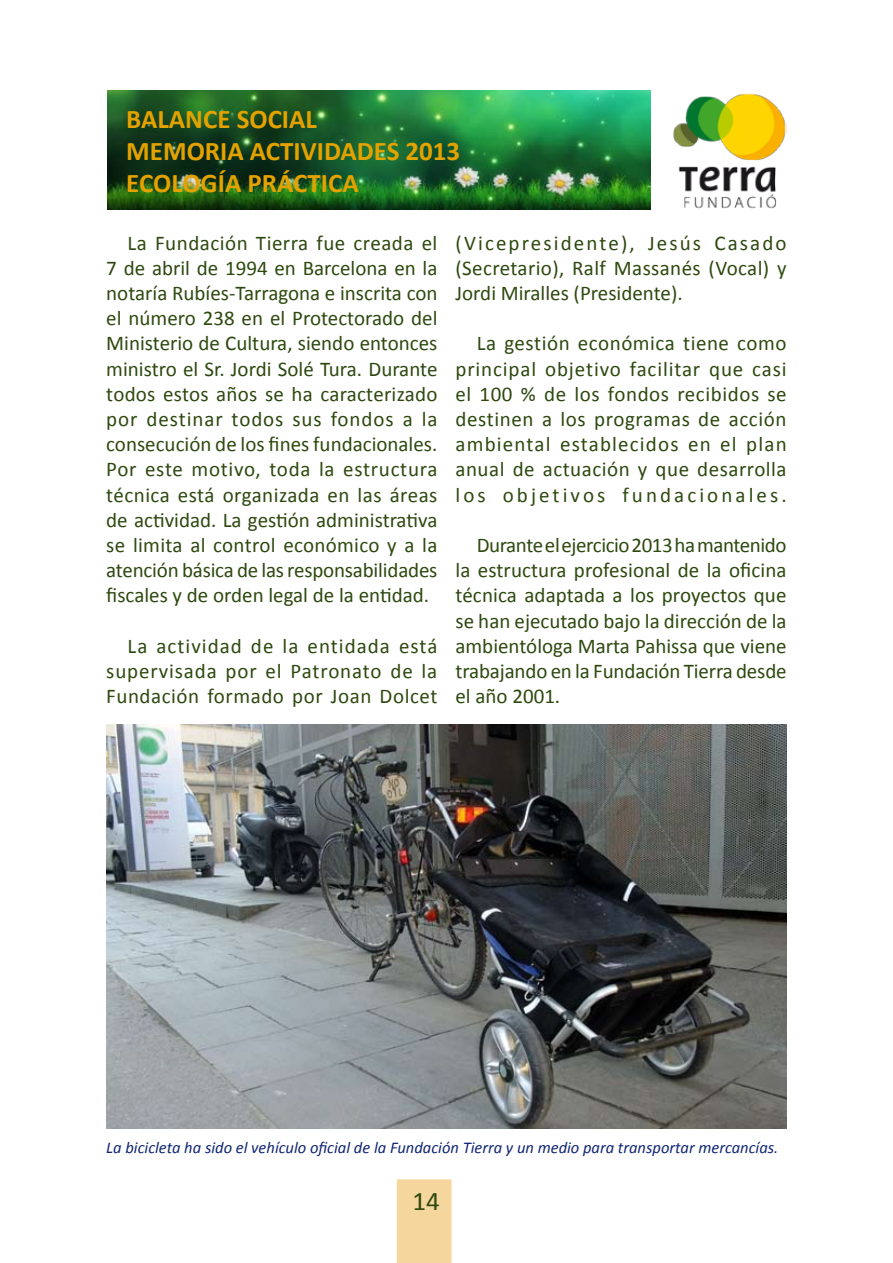
<style>
.page{position:relative;width:893px;height:1263px;background:#fff}
.page>*{position:absolute;margin:0;border:0;box-sizing:border-box;transform-origin:0 0}
.t1{font:700 27px/32.4px "Calibri";color:#e4a200}
.t2{font:27px "Calibri";color:#2e490f}
.t3{font:21px/25.2px "Calibri";color:#2e490f;text-align:justify}
.t4{font:italic 16.5px "Calibri";color:#102574}
</style>
<div class="page">
<div style="left:398px;top:1180px;width:53px;height:82px;background:#f5d69c"></div>
<div style="left:397px;top:1179px;width:55px;height:84px;border:2px solid #f5d69c"></div>
<img style="left:107px;top:91px;width:544px;height:118px">
<img style="left:673px;top:93px;width:114px;height:116px">
<img style="left:106px;top:725px;width:681px;height:404px">
<p class="t1" style="left:126px;top:102px;width:335px">BALANCE SOCIAL<br>MEMORIA ACTIVIDADES 2013<br>ECOLOGÍA PRÁCTICA</p>
<p class="t3" style="left:106px;top:230px;width:333px;text-indent:21px">La Fundación Tierra fue creada el 7 de abril de 1994 en Barcelona en la notaría Rubíes-Tarragona e inscrita con el número 238 en el Protectorado del Ministerio de Cultura, siendo entonces ministro el Sr. Jordi Solé Tura. Durante todos estos años se ha caracterizado por destinar todos sus fondos a la consecución de los fines fundacionales.<br>Por este motivo, toda la estructura técnica está organizada en las áreas de actividad. La gestión administrativa se limita al control económico y a la atención básica de las responsabilidades fiscales y de orden legal de la entidad.</p>
<p class="t3" style="left:106px;top:633px;width:333px;text-indent:21px">La actividad de la entidada está supervisada por el Patronato de la Fundación formado por Joan Dolcet</p>
<p class="t3" style="left:455px;top:230px;width:333px">(Vicepresidente), Jesús Casado (Secretario), Ralf Massanés (Vocal) y Jordi Miralles (Presidente).</p>
<p class="t3" style="left:455px;top:331px;width:333px;text-indent:21px">La gestión económica tiene como principal objetivo facilitar que casi el 100 % de los fondos recibidos se destinen a los programas de acción ambiental establecidos en el plan anual de actuación y que desarrolla los objetivos fundacionales.</p>
<p class="t3" style="left:455px;top:533px;width:333px;text-indent:21px">Durante el ejercicio 2013 ha mantenido la estructura profesional de la oficina técnica adaptada a los proyectos que se han ejecutado bajo la dirección de la ambientóloga Marta Pahissa que viene trabajando en la Fundación Tierra desde el año 2001.</p>
<p class="t4" style="left:106px;top:1136px;width:674px">La bicicleta ha sido el vehículo oficial de la Fundación Tierra y un medio para transportar mercancías.</p>
<p class="t2" style="left:412px;top:1184px;width:29px">14</p>
</div>
